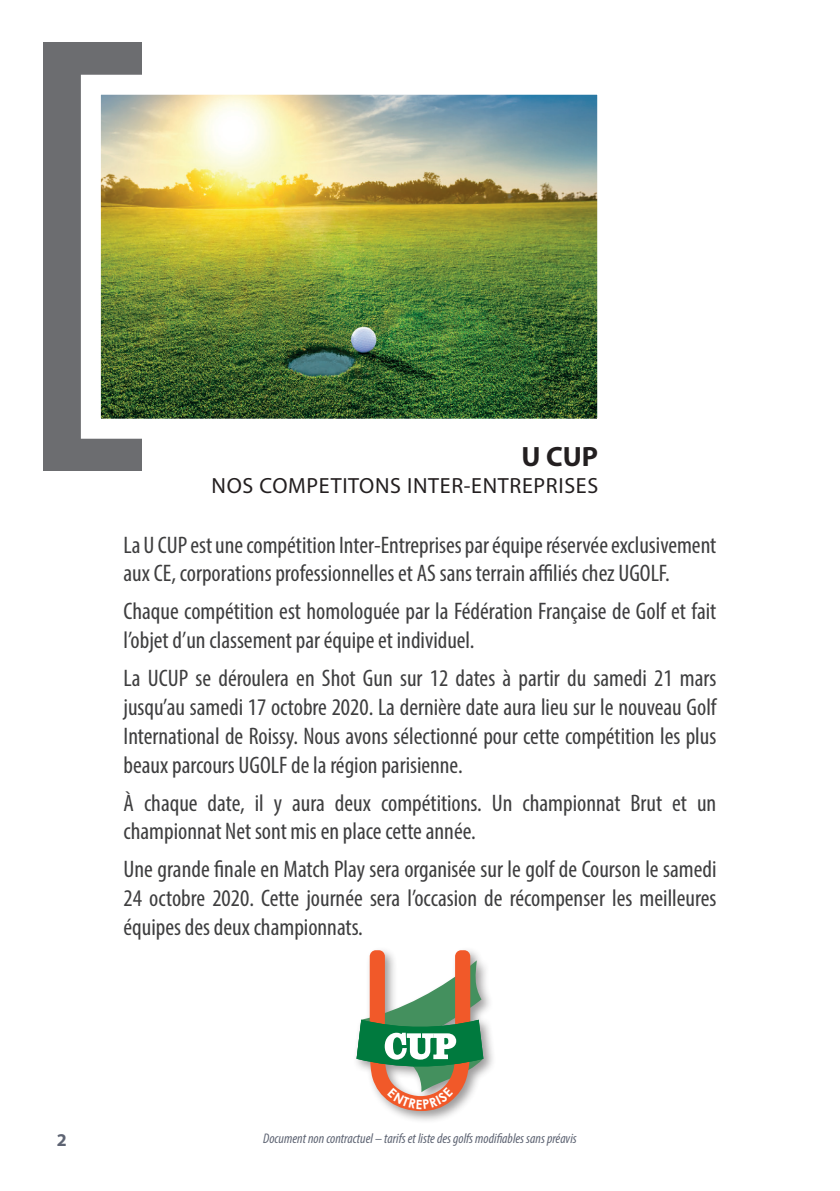
<style>
.page{position:relative;width:840px;height:1191px;background:#fff}
.page>*{position:absolute;margin:0;border:0;box-sizing:border-box;transform-origin:0 0}
.t1{font:700 28px "Myriad Pro";color:#231f20}
.t2{font:condensed 24px/28.8px "Myriad Pro";color:#3e3e3f}
.t3{font:22px "Myriad Pro";letter-spacing:.03em;color:#231f20}
.t4{font:700 18px "Myriad Pro";color:#5e6473}
.t5{font:italic condensed 14px "Myriad Pro";color:#5e6473}
</style>
<div class="page">
<div style="left:44px;top:43px;width:98px;height:428px;background:#6c6d70"></div>
<img style="left:102px;top:96px;width:494px;height:322px">
<div style="left:81px;top:75px;width:536px;height:364px;border:20px solid #fff"></div>
<div style="left:352px;top:945px;width:144px;height:179px;background:#231f20;opacity:.45"></div>
<svg style="left:356px;top:950px;width:127px;height:161px"></svg>
<p class="t1" style="left:521px;top:438px;width:78px">U CUP</p>
<p class="t3" style="left:211px;top:471px;width:388px">NOS COMPETITONS INTER-ENTREPRISES</p>
<p class="t2" style="left:123px;top:530px;width:594px">La U CUP est une compétition Inter-Entreprises par équipe réservée exclusivement aux CE, corporations professionnelles et AS sans terrain affiliés chez UGOLF.</p>
<p class="t2" style="left:123px;top:597px;width:594px">Chaque compétition est homologuée par la Fédération Française de Golf et fait l’objet d’un classement par équipe et individuel.</p>
<p class="t2" style="left:123px;top:663px;width:594px;text-align:justify">La UCUP se déroulera en Shot Gun sur 12 dates à partir du samedi 21 mars jusqu’au samedi 17 octobre 2020. La dernière date aura lieu sur le nouveau Golf International de Roissy. Nous avons sélectionné pour cette compétition les plus beaux parcours UGOLF de la région parisienne.</p>
<p class="t2" style="left:123px;top:788px;width:594px">À chaque date, il y aura deux compétitions. Un championnat Brut et un championnat Net sont mis en place cette année.</p>
<p class="t2" style="left:123px;top:854px;width:594px;text-align:justify">Une grande finale en Match Play sera organisée sur le golf de Courson le samedi 24 octobre 2020. Cette journée sera l’occasion de récompenser les meilleures équipes des deux championnats.</p>
<p class="t4" style="left:57px;top:1128px;width:11px">2</p>
<p class="t5" style="left:263px;top:1129px;width:315px">Document non contractuel – tarifs et liste des golfs modifiables sans préavis</p>
</div>
